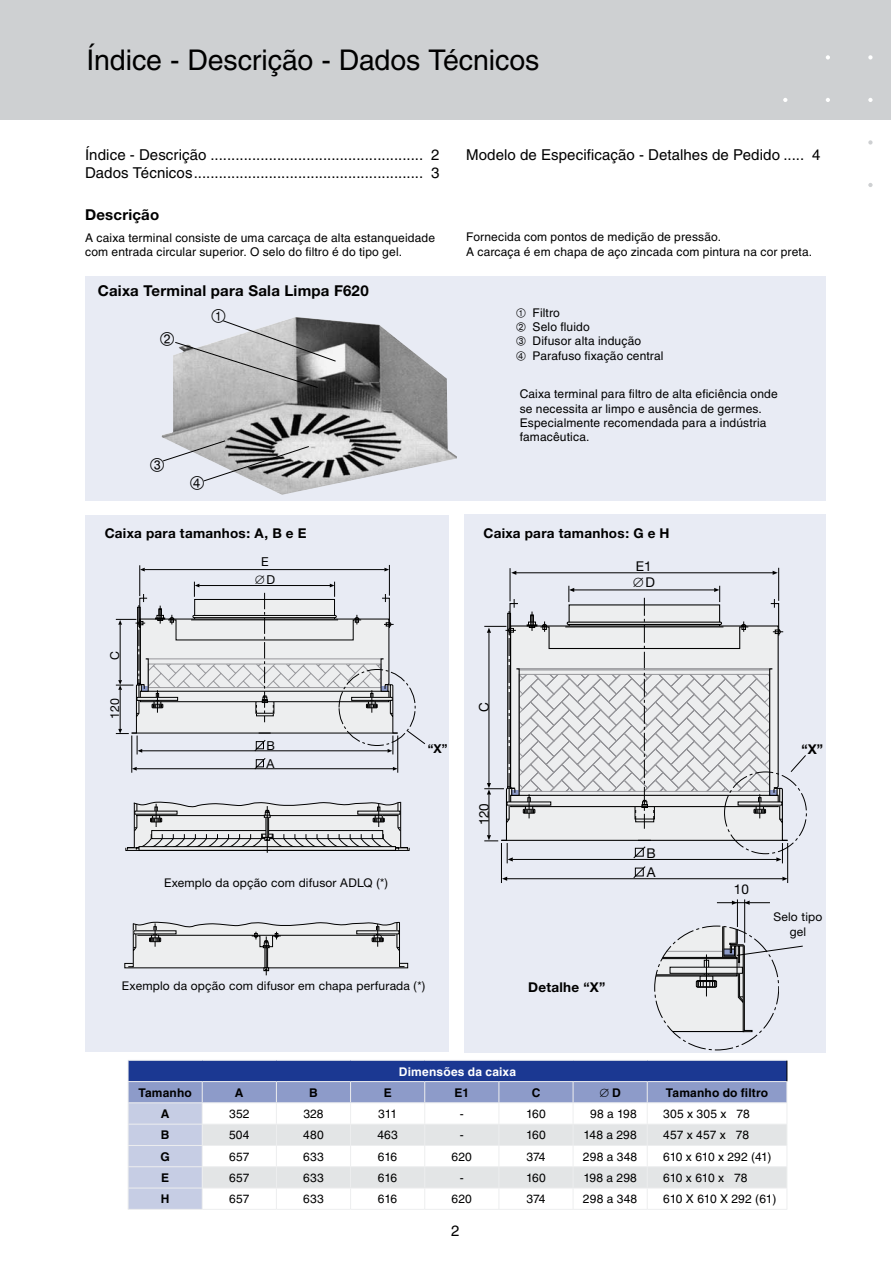
<style>
.page{position:relative;width:891px;height:1263px;background:#fff}
.page>*{position:absolute;margin:0;border:0;box-sizing:border-box;transform-origin:0 0}
.t1{font:28.5px "Helvetica";letter-spacing:-.005em;color:#000}
.t2{font:15px/18px "Helvetica";letter-spacing:.005em;color:#000}
.t3{font:700 15px "Helvetica Neue";letter-spacing:.015em;color:#000}
.t4{font:15px "Helvetica";color:#000}
.t5{font:700 13.5px "Helvetica Neue";letter-spacing:.02em;color:#000}
.t6{font:13.5px "Helvetica Neue";color:#000}
.t7{font:12.3px "Helvetica Neue";color:#000}
.t8{font:700 12.3px "Helvetica Neue";color:#000}
.t9{font:12px/14.4px "Helvetica";letter-spacing:.015em;color:#000}
.t10{font:12px/14.4px "Helvetica Neue";letter-spacing:.015em;color:#000;text-align:center}
.t11{font:700 12px "Helvetica";letter-spacing:.015em;color:#000}
.t12{font:12px "Helvetica";letter-spacing:-.02em;color:#000}
.t13{font:700 12px "Helvetica";letter-spacing:.015em;color:#fff}
</style>
<div class="page">
<div style="left:0;top:0;width:890px;height:119px;background:#ced0d2"></div>
<svg style="left:783px;top:98px;width:4px;height:4px"></svg>
<svg style="left:826px;top:98px;width:3px;height:4px"></svg>
<svg style="left:868px;top:98px;width:4px;height:4px"></svg>
<svg style="left:826px;top:55px;width:3px;height:5px"></svg>
<svg style="left:868px;top:55px;width:4px;height:5px"></svg>
<svg style="left:868px;top:140px;width:4px;height:5px"></svg>
<svg style="left:868px;top:183px;width:4px;height:4px"></svg>
<div style="left:85px;top:276px;width:740px;height:225px;background:#e8ebf4"></div>
<img style="left:162px;top:320px;width:294px;height:175px">
<div style="left:85px;top:515px;width:364px;height:537px;background:#e8ebf4"></div>
<div style="left:463px;top:514px;width:362px;height:539px;background:#e8ebf4"></div>
<hr style="left:267px;top:806px;width:1px;height:47px;background:#000">
<svg style="left:125px;top:802px;width:284px;height:49px"></svg>
<hr style="left:266px;top:936px;width:1px;height:39px;background:#000">
<svg style="left:124px;top:922px;width:284px;height:49px"></svg>
<hr style="left:515px;top:572px;width:257px;height:1px;background:#000">
<hr style="left:778px;top:568px;width:1px;height:33px;background:#000">
<hr style="left:509px;top:568px;width:1px;height:33px;background:#000">
<svg style="left:511px;top:571px;width:5px;height:4px"></svg>
<svg style="left:772px;top:571px;width:5px;height:4px"></svg>
<hr style="left:501px;top:843px;width:1px;height:40px;background:#000">
<hr style="left:787px;top:843px;width:1px;height:40px;background:#000">
<svg style="left:484px;top:586px;width:322px;height:295px"></svg>
<hr style="left:144px;top:569px;width:240px;height:1px;background:#000">
<hr style="left:389px;top:565px;width:1px;height:31px;background:#000">
<hr style="left:139px;top:565px;width:1px;height:31px;background:#000">
<svg style="left:140px;top:568px;width:5px;height:3px"></svg>
<svg style="left:384px;top:568px;width:5px;height:3px"></svg>
<hr style="left:131px;top:735px;width:1px;height:38px;background:#000">
<hr style="left:397px;top:735px;width:1px;height:38px;background:#000">
<svg style="left:406px;top:730px;width:19px;height:15px"></svg>
<svg style="left:116px;top:582px;width:282px;height:189px"></svg>
<hr style="left:128px;top:1060px;width:74px;height:1px;background:#edeeef">
<hr style="left:202px;top:1060px;width:74px;height:1px;background:#edeeef">
<hr style="left:276px;top:1060px;width:74px;height:1px;background:#edeeef">
<hr style="left:350px;top:1060px;width:74px;height:1px;background:#edeeef">
<hr style="left:424px;top:1060px;width:74px;height:1px;background:#edeeef">
<hr style="left:498px;top:1060px;width:74px;height:1px;background:#edeeef">
<hr style="left:572px;top:1060px;width:75px;height:1px;background:#edeeef">
<hr style="left:647px;top:1060px;width:139px;height:1px;background:#edeeef">
<hr style="left:128px;top:1209px;width:74px;height:1px;background:#edeeef">
<hr style="left:202px;top:1209px;width:74px;height:1px;background:#edeeef">
<hr style="left:276px;top:1209px;width:74px;height:1px;background:#edeeef">
<hr style="left:350px;top:1209px;width:74px;height:1px;background:#edeeef">
<hr style="left:424px;top:1209px;width:74px;height:1px;background:#edeeef">
<hr style="left:498px;top:1209px;width:74px;height:1px;background:#edeeef">
<hr style="left:572px;top:1209px;width:75px;height:1px;background:#edeeef">
<hr style="left:647px;top:1209px;width:139px;height:1px;background:#edeeef">
<svg style="left:128px;top:1061px;width:659px;height:148px"></svg>
<svg style="left:654px;top:899px;width:149px;height:133px"></svg>
<svg style="left:162px;top:317px;width:174px;height:71px"></svg>
<svg style="left:162px;top:440px;width:147px;height:50px"></svg>
<h1 class="t1" style="left:87px;top:43px;width:454px">Índice - Descrição - Dados Técnicos</h1>
<p class="t2" style="left:85px;top:145px;width:356px">Índice - Descrição ................................................... 2<br>Dados Técnicos....................................................... 3</p>
<p class="t2" style="left:466px;top:145px;width:356px">Modelo de Especificação - Detalhes de Pedido ..... 4</p>
<p class="t3" style="left:85px;top:205px;width:75px">Descrição</p>
<p class="t9" style="left:85px;top:231px;width:351px">A caixa terminal consiste de uma carcaça de alta estanqueidade com entrada circular superior. O selo do filtro é do tipo gel.</p>
<p class="t9" style="left:466px;top:230px;width:347px">Fornecida com pontos de medição de pressão.<br>A carcaça é em chapa de aço zincada com pintura na cor preta.</p>
<p class="t3" style="left:98px;top:282px;width:272px">Caixa Terminal para Sala Limpa F620</p>
<p class="t9" style="left:532px;top:305px;width:132px">Filtro<br>Selo fluido<br>Difusor alta indução<br>Parafuso fixação central</p>
<p class="t9" style="left:519px;top:387px;width:259px">Caixa terminal para filtro de alta eficiência onde se necessita ar limpo e ausência de germes.<br>Especialmente recomendada para a indústria famacêutica.</p>
<p class="t5" style="left:105px;top:525px;width:203px">Caixa para tamanhos: A, B e E</p>
<p class="t5" style="left:483px;top:525px;width:187px">Caixa para tamanhos: G e H</p>
<p class="t7" style="left:261px;top:554px;width:9px">E</p>
<p class="t6" style="left:635px;top:558px;width:17px">E1</p>
<p class="t7" style="left:255px;top:572px;width:22px">∅D</p>
<p class="t6" style="left:632px;top:574px;width:24px">∅D</p>
<p class="t7" style="left:107px;top:659px;width:10px;rotate:-90deg">C</p>
<p class="t7" style="left:107px;top:719px;width:22px;rotate:-90deg">120</p>
<p class="t6" style="left:476px;top:712px;width:11px;rotate:-90deg">C</p>
<p class="t7" style="left:266px;top:738px;width:10px">B</p>
<p class="t8" style="left:427px;top:740px;width:21px">“X”</p>
<p class="t5" style="left:801px;top:741px;width:23px">“X”</p>
<p class="t7" style="left:266px;top:756px;width:9px">A</p>
<p class="t6" style="left:476px;top:825px;width:23px;rotate:-90deg">120</p>
<p class="t6" style="left:646px;top:845px;width:11px">B</p>
<p class="t10" style="left:164px;top:875px;width:225px">Exemplo da opção com difusor ADLQ (*)</p>
<p class="t6" style="left:646px;top:865px;width:10px">A</p>
<p class="t6" style="left:733px;top:881px;width:17px">10</p>
<p class="t10" style="left:773px;top:910px;width:50px">Selo tipo gel</p>
<p class="t10" style="left:122px;top:979px;width:305px">Exemplo da opção com difusor em chapa perfurada (*)</p>
<p class="t5" style="left:528px;top:979px;width:79px">Detalhe “X”</p>
<p class="t13" style="left:399px;top:1064px;width:118px">Dimensões da caixa</p>
<p class="t11" style="left:138px;top:1085px;width:55px">Tamanho</p>
<p class="t11" style="left:235px;top:1085px;width:10px">A</p>
<p class="t11" style="left:309px;top:1085px;width:10px">B</p>
<p class="t11" style="left:383px;top:1085px;width:10px">E</p>
<p class="t11" style="left:454px;top:1085px;width:16px">E1</p>
<p class="t11" style="left:531px;top:1085px;width:10px">C</p>
<p class="t11" style="left:599px;top:1085px;width:23px">∅ D</p>
<p class="t11" style="left:665px;top:1085px;width:104px">Tamanho do filtro</p>
<p class="t11" style="left:161px;top:1106px;width:10px">A</p>
<p class="t9" style="left:229px;top:1107px;width:22px">352</p>
<p class="t9" style="left:303px;top:1107px;width:22px">328</p>
<p class="t9" style="left:378px;top:1107px;width:20px">311</p>
<p class="t9" style="left:459px;top:1107px;width:5px">-</p>
<p class="t9" style="left:526px;top:1107px;width:21px">160</p>
<p class="t9" style="left:589px;top:1107px;width:48px">98 a 198</p>
<p class="t9" style="left:663px;top:1107px;width:88px">305 x 305 x 78</p>
<p class="t11" style="left:161px;top:1128px;width:10px">B</p>
<p class="t9" style="left:229px;top:1128px;width:22px">504</p>
<p class="t9" style="left:303px;top:1128px;width:22px">480</p>
<p class="t9" style="left:377px;top:1128px;width:22px">463</p>
<p class="t9" style="left:459px;top:1128px;width:5px">-</p>
<p class="t9" style="left:525px;top:1128px;width:21px">160</p>
<p class="t9" style="left:583px;top:1128px;width:55px">148 a 298</p>
<p class="t9" style="left:663px;top:1128px;width:87px">457 x 457 x 78</p>
<p class="t11" style="left:160px;top:1149px;width:11px">G</p>
<p class="t9" style="left:229px;top:1149px;width:22px">657</p>
<p class="t9" style="left:303px;top:1149px;width:22px">633</p>
<p class="t9" style="left:378px;top:1149px;width:21px">616</p>
<p class="t9" style="left:451px;top:1149px;width:22px">620</p>
<p class="t9" style="left:526px;top:1149px;width:21px">374</p>
<p class="t9" style="left:582px;top:1149px;width:56px">298 a 348</p>
<p class="t12" style="left:663px;top:1149px;width:110px">610 x 610 x 292 (41)</p>
<p class="t11" style="left:161px;top:1170px;width:10px">E</p>
<p class="t9" style="left:229px;top:1170px;width:22px">657</p>
<p class="t9" style="left:303px;top:1170px;width:22px">633</p>
<p class="t9" style="left:378px;top:1170px;width:21px">616</p>
<p class="t9" style="left:459px;top:1170px;width:5px">-</p>
<p class="t9" style="left:525px;top:1170px;width:21px">160</p>
<p class="t9" style="left:583px;top:1170px;width:55px">198 a 298</p>
<p class="t9" style="left:663px;top:1170px;width:86px">610 x 610 x 78</p>
<p class="t11" style="left:161px;top:1192px;width:10px">H</p>
<p class="t9" style="left:229px;top:1192px;width:22px">657</p>
<p class="t9" style="left:303px;top:1192px;width:22px">633</p>
<p class="t9" style="left:378px;top:1192px;width:21px">616</p>
<p class="t9" style="left:451px;top:1192px;width:22px">620</p>
<p class="t9" style="left:526px;top:1192px;width:21px">374</p>
<p class="t9" style="left:582px;top:1192px;width:56px">298 a 348</p>
<p class="t12" style="left:663px;top:1192px;width:114px">610 X 610 X 292 (61)</p>
<p class="t4" style="left:451px;top:1222px;width:10px">2</p>
</div>
